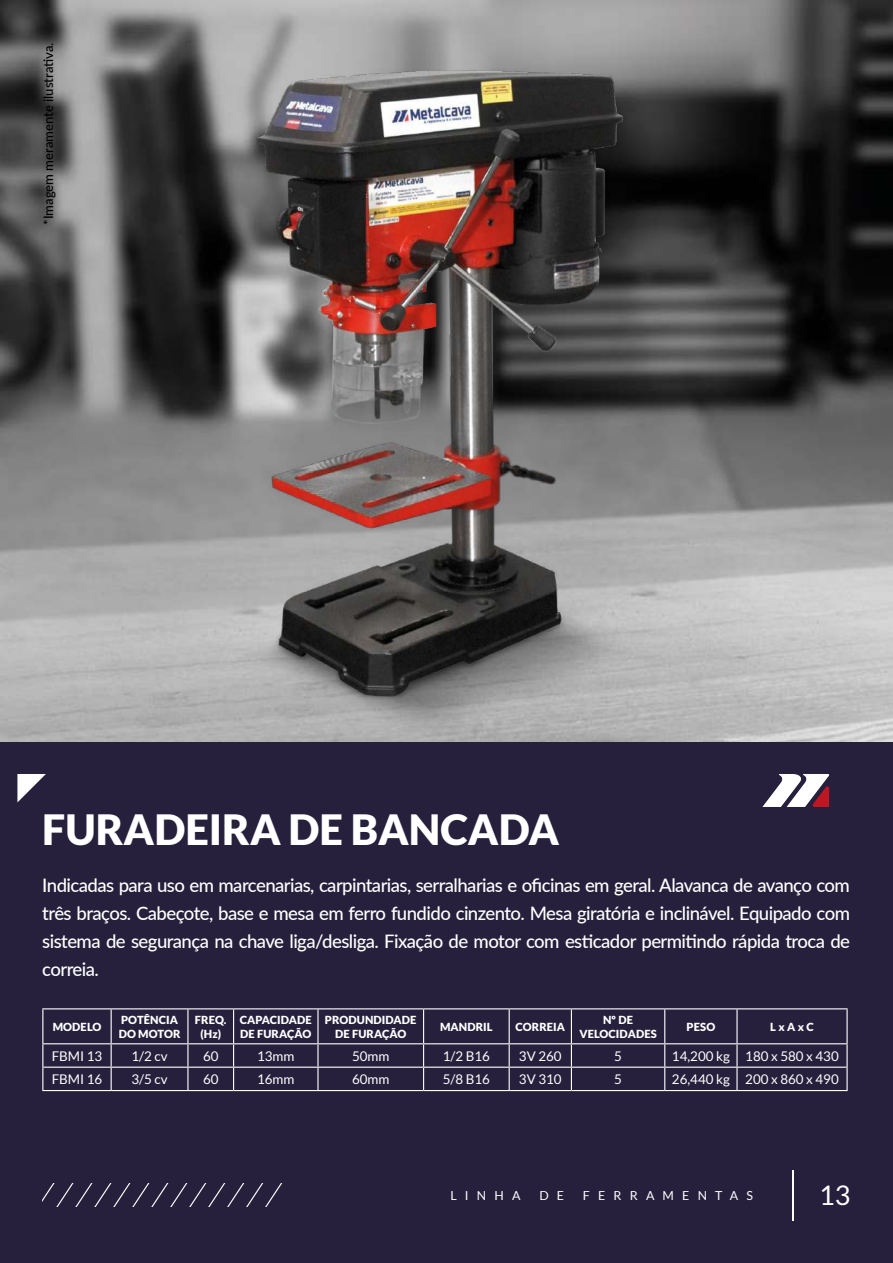
<style>
.page{position:relative;width:893px;height:1263px;background:#26203c}
.page>*{position:absolute;margin:0;border:0;box-sizing:border-box;transform-origin:0 0}
.t1{font:900 41.7px "Lato";color:#fff}
.t2{font:27px "Lato";color:#fff}
.t3{font:500 18.6px/27.9px "Lato";letter-spacing:-.03em;color:#fff;text-align:justify}
.t4{font:13.35px "Lato";color:#fff}
.t5{font:500 13.05px "Lato";color:#000}
.t6{font:12.45px "Lato";letter-spacing:.66em;color:#fff}
.t7{font:900 11.1px/13.4px "Lato";letter-spacing:.01em;color:#fff;text-align:center}
</style>
<div class="page">
<img style="left:0;top:0;width:893px;height:741px">
<hr style="left:791px;top:1170px;width:2px;height:50px;background:#fff">
<svg style="left:43px;top:1183px;width:240px;height:24px"></svg>
<img style="left:213px;top:27px;width:454px;height:711px">
<svg style="left:17px;top:774px;width:29px;height:28px"></svg>
<svg style="left:762px;top:774px;width:67px;height:33px"></svg>
<hr style="left:111px;top:1009px;width:1px;height:34px;background:#fff">
<hr style="left:233px;top:1009px;width:1px;height:34px;background:#fff">
<hr style="left:423px;top:1009px;width:1px;height:34px;background:#fff">
<hr style="left:571px;top:1009px;width:1px;height:34px;background:#fff">
<hr style="left:736px;top:1009px;width:2px;height:34px;background:#fff">
<hr style="left:42px;top:1043px;width:69px;height:1px;background:#fff">
<hr style="left:111px;top:1043px;width:77px;height:1px;background:#fff">
<hr style="left:188px;top:1043px;width:46px;height:1px;background:#fff">
<hr style="left:234px;top:1043px;width:84px;height:1px;background:#fff">
<hr style="left:318px;top:1043px;width:106px;height:1px;background:#fff">
<hr style="left:424px;top:1043px;width:85px;height:1px;background:#fff">
<hr style="left:509px;top:1043px;width:62px;height:1px;background:#fff">
<hr style="left:571px;top:1043px;width:94px;height:1px;background:#fff">
<hr style="left:665px;top:1043px;width:72px;height:1px;background:#fff">
<hr style="left:737px;top:1043px;width:111px;height:1px;background:#fff">
<hr style="left:736px;top:1044px;width:2px;height:22px;background:#fff">
<svg style="left:111px;top:1044px;width:1px;height:46px"></svg>
<svg style="left:233px;top:1044px;width:1px;height:46px"></svg>
<svg style="left:423px;top:1044px;width:1px;height:46px"></svg>
<svg style="left:571px;top:1044px;width:1px;height:46px"></svg>
<hr style="left:736px;top:1068px;width:2px;height:22px;background:#fff">
<hr style="left:42px;top:1090px;width:69px;height:1px;background:#fff">
<hr style="left:111px;top:1090px;width:77px;height:1px;background:#fff">
<hr style="left:188px;top:1090px;width:46px;height:1px;background:#fff">
<hr style="left:234px;top:1090px;width:84px;height:1px;background:#fff">
<hr style="left:318px;top:1090px;width:106px;height:1px;background:#fff">
<hr style="left:424px;top:1090px;width:85px;height:1px;background:#fff">
<hr style="left:509px;top:1090px;width:62px;height:1px;background:#fff">
<hr style="left:571px;top:1090px;width:94px;height:1px;background:#fff">
<hr style="left:665px;top:1090px;width:72px;height:1px;background:#fff">
<hr style="left:737px;top:1090px;width:111px;height:1px;background:#fff">
<hr style="left:187px;top:1009px;width:1px;height:34px;background:#fff">
<hr style="left:317px;top:1009px;width:2px;height:34px;background:#fff">
<hr style="left:509px;top:1009px;width:1px;height:34px;background:#fff">
<hr style="left:664px;top:1009px;width:1px;height:34px;background:#fff">
<hr style="left:317px;top:1044px;width:2px;height:22px;background:#fff">
<hr style="left:43px;top:1066px;width:68px;height:2px;background:#fff">
<hr style="left:111px;top:1066px;width:77px;height:2px;background:#fff">
<hr style="left:188px;top:1066px;width:46px;height:2px;background:#fff">
<svg style="left:187px;top:1044px;width:1px;height:46px"></svg>
<hr style="left:234px;top:1066px;width:84px;height:2px;background:#fff">
<hr style="left:318px;top:1066px;width:106px;height:2px;background:#fff">
<hr style="left:317px;top:1068px;width:2px;height:22px;background:#fff">
<hr style="left:424px;top:1066px;width:85px;height:2px;background:#fff">
<hr style="left:509px;top:1066px;width:62px;height:2px;background:#fff">
<svg style="left:509px;top:1044px;width:1px;height:46px"></svg>
<hr style="left:571px;top:1066px;width:94px;height:2px;background:#fff">
<hr style="left:665px;top:1066px;width:72px;height:2px;background:#fff">
<svg style="left:664px;top:1044px;width:1px;height:46px"></svg>
<hr style="left:737px;top:1066px;width:109px;height:2px;background:#fff">
<hr style="left:42px;top:1008px;width:69px;height:1px;background:#fff">
<hr style="left:42px;top:1009px;width:1px;height:34px;background:#fff">
<hr style="left:111px;top:1008px;width:77px;height:1px;background:#fff">
<hr style="left:188px;top:1008px;width:46px;height:1px;background:#fff">
<hr style="left:234px;top:1008px;width:84px;height:1px;background:#fff">
<hr style="left:318px;top:1008px;width:106px;height:1px;background:#fff">
<hr style="left:424px;top:1008px;width:85px;height:1px;background:#fff">
<hr style="left:509px;top:1008px;width:62px;height:1px;background:#fff">
<hr style="left:571px;top:1008px;width:94px;height:1px;background:#fff">
<hr style="left:665px;top:1008px;width:72px;height:1px;background:#fff">
<hr style="left:737px;top:1008px;width:111px;height:1px;background:#fff">
<hr style="left:846px;top:1009px;width:2px;height:34px;background:#fff">
<hr style="left:846px;top:1044px;width:2px;height:23px;background:#fff">
<svg style="left:42px;top:1044px;width:1px;height:46px"></svg>
<hr style="left:846px;top:1067px;width:2px;height:23px;background:#fff">
<p class="t5" style="left:39px;top:225px;width:184px;rotate:-90deg">*Imagem meramente ilustrativa.</p>
<h1 class="t1" style="left:42px;top:805px;width:518px">FURADEIRA DE BANCADA</h1>
<p class="t3" style="left:42px;top:871px;width:809px">Indicadas para uso em marcenarias, carpintarias, serralharias e oficinas em geral. Alavanca de avanço com três braços. Cabeçote, base e mesa em ferro fundido cinzento. Mesa giratória e inclinável. Equipado com sistema de segurança na chave liga/desliga. Fixação de motor com esticador permitindo rápida troca de correia.</p>
<p class="t7" style="left:53px;top:1020px;width:50px">MODELO</p>
<p class="t7" style="left:119px;top:1013px;width:63px;text-align:left">POTÊNCIA<br>DO MOTOR</p>
<p class="t7" style="left:195px;top:1013px;width:33px">FREQ. (Hz)</p>
<p class="t7" style="left:240px;top:1013px;width:73px;text-align:left">CAPACIDADE<br>DE FURAÇÃO</p>
<p class="t7" style="left:325px;top:1013px;width:93px">PRODUNDIDADE<br>DE FURAÇÃO</p>
<p class="t7" style="left:440px;top:1020px;width:54px">MANDRIL</p>
<p class="t7" style="left:515px;top:1020px;width:51px">CORREIA</p>
<p class="t7" style="left:579px;top:1013px;width:79px">Nº DE<br>VELOCIDADES</p>
<p class="t7" style="left:687px;top:1020px;width:30px">PESO</p>
<p class="t7" style="left:770px;top:1020px;width:45px">L x A x C</p>
<p class="t4" style="left:52px;top:1048px;width:52px">FBMI 13</p>
<p class="t4" style="left:131px;top:1048px;width:38px">1/2 cv</p>
<p class="t4" style="left:203px;top:1048px;width:17px">60</p>
<p class="t4" style="left:257px;top:1048px;width:39px">13mm</p>
<p class="t4" style="left:352px;top:1048px;width:39px">50mm</p>
<p class="t4" style="left:443px;top:1048px;width:49px">1/2 B16</p>
<p class="t4" style="left:519px;top:1048px;width:44px">3V 260</p>
<p class="t4" style="left:614px;top:1048px;width:9px">5</p>
<p class="t4" style="left:672px;top:1048px;width:168px">14,200 kg 180 x 580 x 430</p>
<p class="t4" style="left:52px;top:1072px;width:52px">FBMI 16</p>
<p class="t4" style="left:131px;top:1072px;width:38px">3/5 cv</p>
<p class="t4" style="left:203px;top:1072px;width:17px">60</p>
<p class="t4" style="left:257px;top:1072px;width:39px">16mm</p>
<p class="t4" style="left:352px;top:1072px;width:39px">60mm</p>
<p class="t4" style="left:443px;top:1072px;width:49px">5/8 B16</p>
<p class="t4" style="left:519px;top:1072px;width:44px">3V 310</p>
<p class="t4" style="left:614px;top:1072px;width:9px">5</p>
<p class="t4" style="left:672px;top:1072px;width:168px">26,440 kg 200 x 860 x 490</p>
<p class="t6" style="left:450px;top:1189px;width:72px">LINHA</p>
<p class="t6" style="left:539px;top:1189px;width:26px">D E</p>
<p class="t6" style="left:583px;top:1189px;width:172px">FERRAMENTAS</p>
<h2 class="t2" style="left:819px;top:1180px;width:33px">13</h2>
</div>
